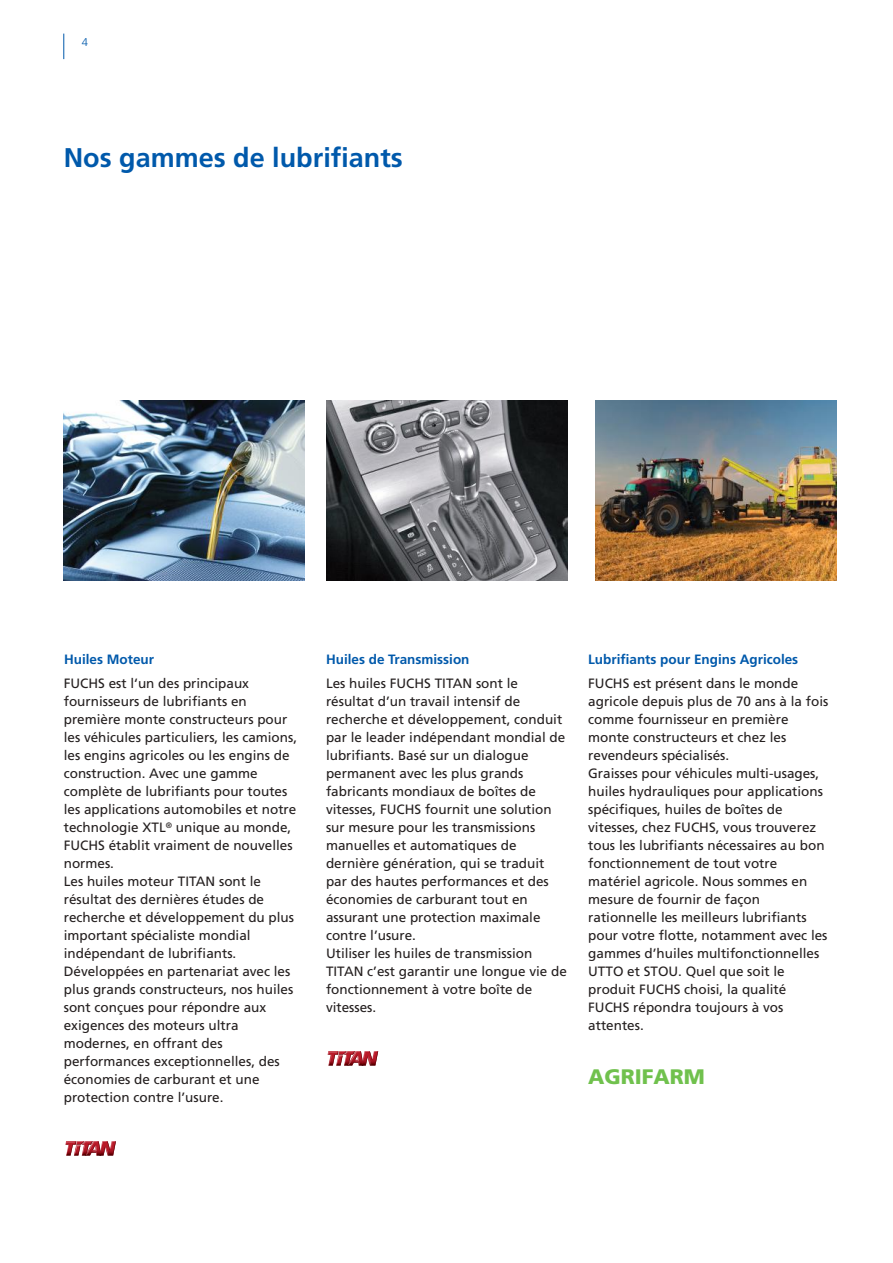
<style>
.page{position:relative;width:893px;height:1263px;background:#fff}
.page>*{position:absolute;margin:0;border:0;box-sizing:border-box;transform-origin:0 0}
.t1{font:700 27px "Frutiger LT Std";color:#0059ab}
.t2{font:900 21px "Frutiger LT Std";color:#70c14d}
.t3{font:13.5px/18px "Frutiger LT Std";color:#241f1f}
.t4{font:700 13.5px "Frutiger LT Std";color:#0059ab}
.t5{font:300 11.25px "Frutiger LT Std";color:#0059ab}
</style>
<div class="page">
<img style="left:64px;top:401px;width:241px;height:180px">
<img style="left:595px;top:401px;width:241px;height:180px">
<img style="left:326px;top:401px;width:241px;height:180px">
<svg style="left:65px;top:1141px;width:51px;height:15px"></svg>
<svg style="left:327px;top:1051px;width:52px;height:15px"></svg>
<svg style="left:63px;top:34px;width:1px;height:25px"></svg>
<p class="t5" style="left:82px;top:36px;width:8px">4</p>
<h1 class="t1" style="left:64px;top:142px;width:341px">Nos gammes de lubrifiants</h1>
<p class="t4" style="left:64px;top:651px;width:92px">Huiles Moteur</p>
<p class="t4" style="left:326px;top:651px;width:145px">Huiles de Transmission</p>
<p class="t4" style="left:588px;top:651px;width:212px">Lubrifiants pour Engins Agricoles</p>
<p class="t3" style="left:64px;top:675px;width:235px">FUCHS est l‘un des principaux fournisseurs de lubrifiants en première monte constructeurs pour les véhicules particuliers, les camions, les engins agricoles ou les engins de construction. Avec une gamme complète de lubrifiants pour toutes les applications automobiles et notre technologie XTL<sup>®</sup> unique au monde,<br>FUCHS établit vraiment de nouvelles normes.<br>Les huiles moteur TITAN sont le résultat des dernières études de recherche et développement du plus important spécialiste mondial indépendant de lubrifiants.<br>Développées en partenariat avec les plus grands constructeurs, nos huiles sont conçues pour répondre aux exigences des moteurs ultra modernes, en offrant des performances exceptionnelles, des économies de carburant et une protection contre l’usure.</p>
<p class="t3" style="left:326px;top:675px;width:242px">Les huiles FUCHS TITAN sont le résultat d’un travail intensif de recherche et développement, conduit par le leader indépendant mondial de lubrifiants. Basé sur un dialogue permanent avec les plus grands fabricants mondiaux de boîtes de vitesses, FUCHS fournit une solution sur mesure pour les transmissions manuelles et automatiques de dernière génération, qui se traduit par des hautes performances et des économies de carburant tout en assurant une protection maximale contre l’usure.<br>Utiliser les huiles de transmission<br>TITAN c’est garantir une longue vie de fonctionnement à votre boîte de vitesses.</p>
<p class="t3" style="left:588px;top:675px;width:242px">FUCHS est présent dans le monde agricole depuis plus de 70 ans à la fois comme fournisseur en première monte constructeurs et chez les revendeurs spécialisés.<br>Graisses pour véhicules multi-usages, huiles hydrauliques pour applications spécifiques, huiles de boîtes de vitesses, chez FUCHS, vous trouverez tous les lubrifiants nécessaires au bon fonctionnement de tout votre matériel agricole. Nous sommes en mesure de fournir de façon rationnelle les meilleurs lubrifiants pour votre flotte, notamment avec les gammes d’huiles multifonctionnelles<br>UTTO et STOU. Quel que soit le produit FUCHS choisi, la qualité<br>FUCHS répondra toujours à vos attentes.</p>
<h2 class="t2" style="left:588px;top:1064px;width:118px">AGRIFARM</h2>
</div>
